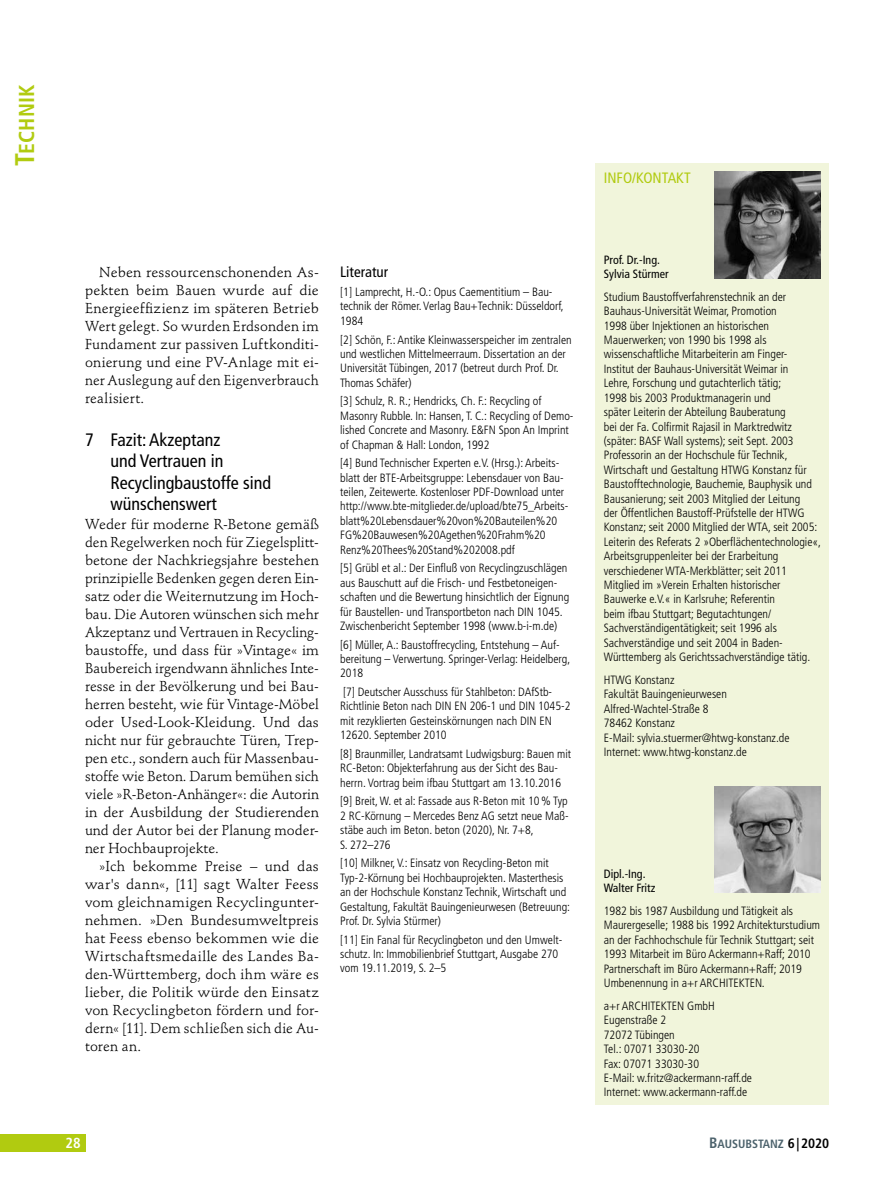
<style>
.page{position:relative;width:893px;height:1191px;background:#fff}
.page>*{position:absolute;margin:0;border:0;box-sizing:border-box;transform-origin:0 0}
.t1{font:21.6px "Frutiger LT Std Bold Cn SC800";color:#b1cb10}
.Ü1_Nummeriert{font:condensed 18px/21.6px "Frutiger LT Std";color:#000}
.Ü_im_Autoren_Kasten{font:condensed 15px "Frutiger LT Std";color:#b1cb10}
.Ü_Literaturverzeichn{font:condensed 15px "Frutiger LT Std";color:#000}
.t2{font:700 condensed 14.55px "Frutiger LT Std";color:#fff}
.Grundschrift_ohne_Ei{font:14.25px/18px "Stempel Schneidler Std";color:#000;text-align:justify}
.Literaturverzeichnis{font:300 condensed 12px/14.4px "Frutiger LT Std";color:#000}
.Autortext_im_Autoren{font:300 condensed 12px/14.4px "Frutiger LT Std";color:#000}
.Autorname_im_Autoren{font:condensed 12px/14.4px "Frutiger LT Std";color:#000}
.t3{font:12px "Frutiger LT Std Bold Cn SC800";color:#4c626c}
.s1{font-size:27px}
.s2{font-size:15px}
.s3{font-size:13.5px;color:#000}
</style>
<div class="page">
<div style="left:0;top:1134px;width:85px;height:17px;background:#b1cb10"></div>
<div style="left:595px;top:163px;width:234px;height:942px;background:#f1f5db"></div>
<img style="left:714px;top:172px;width:107px;height:106px">
<img style="left:714px;top:786px;width:107px;height:106px">
<h1 class="t1" style="left:14px;top:166px;width:83px;rotate:-90deg"><span class="s1">T</span>ECHNIK</h1>
<p class="Grundschrift_ohne_Ei" style="left:85px;top:263px;width:235px;text-indent:14px">Neben ressourcenschonenden As&shy;pekten beim Bauen wurde auf die Energieeffizienz im späteren Betrieb Wert gelegt. So wurden Erdsonden im Fundament zur passiven Luftkonditi&shy;onierung und eine PV-Anlage mit ei&shy;ner Auslegung auf den Eigenverbrauch realisiert.</p>
<p class="Ü1_Nummeriert" style="left:111px;top:428px;width:162px;text-indent:-26px">7 Fazit: Akzeptanz<br>und Vertrauen in<br>Recyclingbaustoffe sind wünschenswert</p>
<p class="Grundschrift_ohne_Ei" style="left:85px;top:515px;width:235px">Weder für moderne R-Betone gemäß den Regelwerken noch für Ziegelsplitt&shy;betone der Nachkriegsjahre bestehen prinzipielle Bedenken gegen deren Ein&shy;satz oder die Weiternutzung im Hoch&shy;bau. Die Autoren wünschen sich mehr Akzeptanz und Vertrauen in Recycling&shy;baustoffe, und dass für »Vintage« im Baubereich irgendwann ähnliches Inte&shy;resse in der Bevölkerung und bei Bau&shy;herren besteht, wie für Vintage-Möbel oder Used-Look-Kleidung. Und das nicht nur für gebrauchte Türen, Trep&shy;pen etc., sondern auch für Massenbau&shy;stoffe wie Beton. Darum bemühen sich viele »R-Beton-Anhänger«: die Autorin in der Ausbildung der Studierenden und der Autor bei der Planung moder&shy;ner Hochbauprojekte.</p>
<p class="Grundschrift_ohne_Ei" style="left:85px;top:857px;width:235px;text-indent:14px">»Ich bekomme Preise – und das war's dann«, [11] sagt Walter Feess vom gleichnamigen Recyclingunter&shy;nehmen. »Den Bundesumweltpreis hat Feess ebenso bekommen wie die Wirtschaftsmedaille des Landes Ba&shy;den-Württemberg, doch ihm wäre es lieber, die Politik würde den Einsatz von Recyclingbeton fördern und for&shy;dern« [11]. Dem schließen sich die Au&shy;toren an.</p>
<p class="Ü_Literaturverzeichn" style="left:340px;top:263px;width:50px">Literatur</p>
<p class="Literaturverzeichnis" style="left:340px;top:285px;width:225px">[1] Lamprecht, H.-O.: Opus Caementitium – Bau&shy;technik der Römer. Verlag Bau+Technik: Düsseldorf,<br>1984</p>
<p class="Literaturverzeichnis" style="left:340px;top:332px;width:233px">[2] Schön, F.: Antike Kleinwasserspeicher im zentralen und westlichen Mittelmeerraum. Dissertation an der Universität Tübingen, 2017 (betreut durch Prof. Dr.<br>Thomas Schäfer)</p>
<p class="Literaturverzeichnis" style="left:340px;top:394px;width:235px">[3] Schulz, R. R.; Hendricks, Ch. F.: Recycling of Masonry Rubble. In: Hansen, T. C.: Recycling of Demo&shy;lished Concrete and Masonry. E&amp;FN Spon An Imprint of Chapman &amp; Hall: London, 1992</p>
<p class="Literaturverzeichnis" style="left:340px;top:456px;width:230px">[4] Bund Technischer Experten e.V. (Hrsg.): Arbeits&shy;blatt der BTE-Arbeitsgruppe: Lebensdauer von Bau&shy;teilen, Zeitewerte. Kostenloser PDF-Download unter http://www.bte-mitglieder.de/upload/bte75_Arbeits&shy;blatt%20Lebensdauer%20von%20Bauteilen%20<br>FG%20Bauwesen%20Agethen%20Frahm%20<br>Renz%20Thees%20Stand%202008.pdf</p>
<p class="Literaturverzeichnis" style="left:340px;top:561px;width:231px">[5] Grübl et al.: Der Einfluß von Recyclingzuschlägen aus Bauschutt auf die Frisch- und Festbetoneigen&shy;schaften und die Bewertung hinsichtlich der Eignung für Baustellen- und Transportbeton nach DIN 1045.<br>Zwischenbericht September 1998 (www.b-i-m.de)</p>
<p class="Literaturverzeichnis" style="left:340px;top:637px;width:232px">[6] Müller, A.: Baustoffrecycling, Entstehung – Auf&shy;bereitung – Verwertung. Springer-Verlag: Heidelberg,<br>2018</p>
<p class="Literaturverzeichnis" style="left:340px;top:685px;width:232px">[7] Deutscher Ausschuss für Stahlbeton: DAfStb-Richtlinie Beton nach DIN EN 206-1 und DIN 1045-2 mit rezyklierten Gesteinskörnungen nach DIN EN 12620. September 2010</p>
<p class="Literaturverzeichnis" style="left:340px;top:746px;width:233px">[8] Braunmiller, Landratsamt Ludwigsburg: Bauen mit<br>RC-Beton: Objekterfahrung aus der Sicht des Bau&shy;herrn. Vortrag beim ifbau Stuttgart am 13.10.2016</p>
<p class="Literaturverzeichnis" style="left:340px;top:794px;width:230px">[9] Breit, W. et al: Fassade aus R-Beton mit 10% Typ 2 RC-Körnung – Mercedes Benz AG setzt neue Maß&shy;stäbe auch im Beton. beton (2020), Nr. 7+8,<br>S. 272–276</p>
<p class="Literaturverzeichnis" style="left:340px;top:856px;width:231px">[10] Milkner, V.: Einsatz von Recycling-Beton mit Typ-2-Körnung bei Hochbauprojekten. Masterthesis an der Hochschule Konstanz Technik, Wirtschaft und Gestaltung, Fakultät Bauingenieurwesen (Betreuung:<br>Prof. Dr. Sylvia Stürmer)</p>
<p class="Literaturverzeichnis" style="left:340px;top:932px;width:224px">[11] Ein Fanal für Recyclingbeton und den Umwelt&shy;schutz. In: Immobilienbrief Stuttgart, Ausgabe 270 vom 19.11.2019, S. 2–5</p>
<p class="t2" style="left:66px;top:1134px;width:17px">28</p>
<p class="Ü_im_Autoren_Kasten" style="left:604px;top:169px;width:88px">INFO/KONTAKT</p>
<p class="Autorname_im_Autoren" style="left:604px;top:252px;width:66px">Prof. Dr.-Ing.<br>Sylvia Stürmer</p>
<p class="Autortext_im_Autoren" style="left:604px;top:290px;width:219px">Studium Baustoffverfahrenstechnik an der Bauhaus-Universität Weimar, Promotion<br>1998 über Injektionen an historischen Mauerwerken; von 1990 bis 1998 als wissenschaftliche Mitarbeiterin am Finger-<br>Institut der Bauhaus-Universität Weimar in<br>Lehre, Forschung und gutachterlich tätig;<br>1998 bis 2003 Produktmanagerin und<br>später Leiterin der Abteilung Bauberatung<br>bei der Fa. Colfirmit Rajasil in Marktredwitz (später: BASF Wall systems); seit Sept. 2003<br>Professorin an der Hochschule für Technik, Wirtschaft und Gestaltung HTWG Konstanz für Baustofftechnologie, Bauchemie, Bauphysik und Bausanierung; seit 2003 Mitglied der Leitung<br>der Öffentlichen Baustoff-Prüfstelle der HTWG Konstanz; seit 2000 Mitglied der WTA, seit 2005:<br>Leiterin des Referats 2 »Oberflächentechnologie«, Arbeitsgruppenleiter bei der Erarbeitung verschiedener WTA-Merkblätter; seit 2011<br>Mitglied im »Verein Erhalten historischer Bauwerke e.V.« in Karlsruhe; Referentin<br>beim ifbau Stuttgart; Begutachtungen/ Sachverständigentätigkeit; seit 1996 als Sachverständige und seit 2004 in Baden-Württemberg als Gerichtssachverständige tätig.</p>
<p class="Autortext_im_Autoren" style="left:604px;top:672px;width:187px">HTWG Konstanz<br>Fakultät Bauingenieurwesen<br>Alfred-Wachtel-Straße 8<br>78462 Konstanz<br>E-Mail: sylvia.stuermer@htwg-konstanz.de<br>Internet: www.htwg-konstanz.de</p>
<p class="Autorname_im_Autoren" style="left:604px;top:866px;width:53px">Dipl.-Ing.<br>Walter Fritz</p>
<p class="Autortext_im_Autoren" style="left:604px;top:904px;width:218px">1982 bis 1987 Ausbildung und Tätigkeit als Maurergeselle; 1988 bis 1992 Architekturstudium an der Fachhochschule für Technik Stuttgart; seit 1993 Mitarbeit im Büro Ackermann+Raff; 2010<br>Partnerschaft im Büro Ackermann+Raff; 2019<br>Umbenennung in a+r ARCHITEKTEN.</p>
<p class="Autortext_im_Autoren" style="left:604px;top:998px;width:150px">a+r ARCHITEKTEN GmbH<br>Eugenstraße 2<br>72072 Tübingen<br>Tel.: 07071 33030-20<br>Fax: 07071 33030-30<br>E-Mail: w.fritz@ackermann-raff.de<br>Internet: www.ackermann-raff.de</p>
<p class="t3" style="left:709px;top:1137px;width:121px"><span class="s2">B</span>AUSUBSTANZ <span class="s3">6|2020</span></p>
</div>
